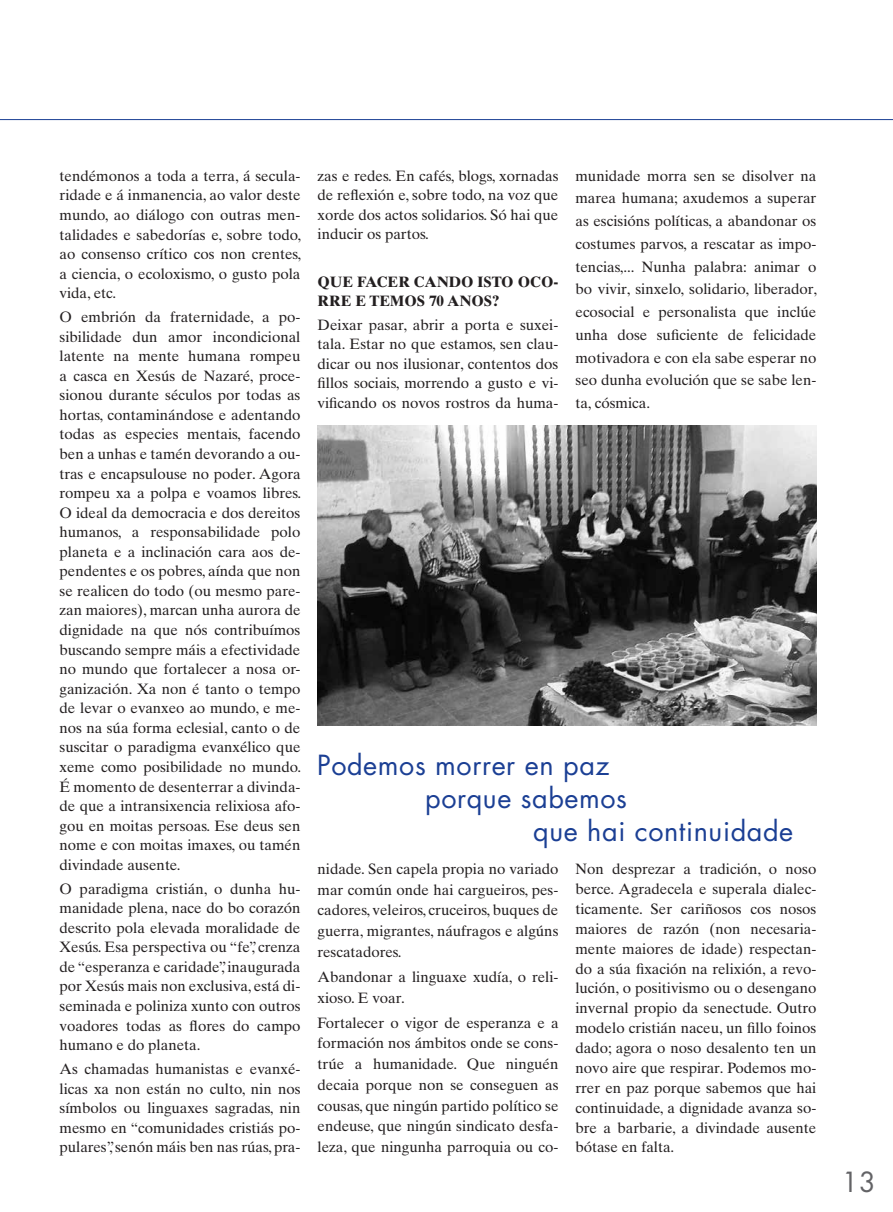
<style>
.page{position:relative;width:893px;height:1212px;background:#fff}
.page>*{position:absolute;margin:0;border:0;box-sizing:border-box;transform-origin:0 0}
.t1{font:27px "Futura Std";letter-spacing:.02em;color:#1b3f94}
.t2{font:27px "Futura Std";color:#636366}
.t3{font:15px/19.5px "Times Ten LT Std";color:#231f20;text-align:justify}
.t4{font:700 15px "Times Ten LT Std";color:#231f20}
</style>
<div class="page">
<hr style="left:0;top:119px;width:893px;height:1px;background:#1b3f94">
<img style="left:317px;top:425px;width:499px;height:301px">
<p class="t3" style="left:60px;top:166px;width:243px">tendémonos a toda a terra, á secula&shy;ridade e á inmanencia, ao valor deste mundo, ao diálogo con outras men&shy;talidades e sabedorías e, sobre todo, ao consenso crítico cos non crentes, a ciencia, o ecoloxismo, o gusto pola vida, etc.</p>
<p class="t3" style="left:60px;top:307px;width:243px">O embrión da fraternidade, a po&shy;sibilidade dun amor incondicional latente na mente humana rompeu a casca en Xesús de Nazaré, proce&shy;sionou durante séculos por todas as hortas, contaminándose e adentando todas as especies mentais, facendo ben a unhas e tamén devorando a ou&shy;tras e encapsulouse no poder. Agora rompeu xa a polpa e voamos libres.<br>O ideal da democracia e dos dereitos humanos, a responsabilidade polo planeta e a inclinación cara aos de&shy;pendentes e os pobres, aínda que non se realicen do todo (ou mesmo pare&shy;zan maiores), marcan unha aurora de dignidade na que nós contribuímos buscando sempre máis a efectividade no mundo que fortalecer a nosa or&shy;ganización. Xa non é tanto o tempo de levar o evanxeo ao mundo, e me&shy;nos na súa forma eclesial, canto o de suscitar o paradigma evanxélico que xeme como posibilidade no mundo.<br>É momento de desenterrar a divinda&shy;de que a intransixencia relixiosa afo&shy;gou en moitas persoas. Ese deus sen nome e con moitas imaxes, ou tamén divindade ausente.</p>
<p class="t3" style="left:60px;top:879px;width:242px">O paradigma cristián, o dunha hu&shy;manidade plena, nace do bo corazón descrito pola elevada moralidade de Xesús. Esa perspectiva ou “fe”, crenza de “esperanza e caridade”, inaugurada por Xesús mais non exclusiva, está di&shy;seminada e poliniza xunto con outros voadores todas as flores do campo humano e do planeta.</p>
<p class="t3" style="left:60px;top:1059px;width:242px">As chamadas humanistas e evanxé&shy;licas xa non están no culto, nin nos símbolos ou linguaxes sagradas, nin mesmo en “comunidades cristiás po&shy;pulares”, senón máis ben nas rúas, pra-</p>
<p class="t3" style="left:317px;top:166px;width:242px">zas e redes. En cafés, blogs, xornadas de reflexión e, sobre todo, na voz que xorde dos actos solidarios. Só hai que inducir os partos.</p>
<p class="t4" style="left:317px;top:272px;width:60px">QUE FACER</p>
<p class="t4" style="left:414px;top:272px;width:13px">CAND</p>
<p class="t4" style="left:461px;top:272px;width:99px">O ISTO OCO-</p>
<p class="t4" style="left:317px;top:292px;width:13px">RRE</p>
<p class="t4" style="left:355px;top:292px;width:27px">E TEM</p>
<p class="t4" style="left:404px;top:292px;width:97px">OS 70 ANOS?</p>
<p class="t3" style="left:317px;top:315px;width:242px">Deixar pasar, abrir a porta e suxei&shy;tala. Estar no que estamos, sen clau&shy;dicar ou nos ilusionar, contentos dos fillos sociais, morrendo a gusto e vi&shy;vificando os novos rostros da huma-</p>
<p class="t3" style="left:575px;top:164px;width:243px;line-height:22.8px">munidade morra sen se disolver na marea humana; axudemos a superar as escisións políticas, a abandonar os costumes parvos, a rescatar as impo&shy;tencias,... Nunha palabra: animar o bo vivir, sinxelo, solidario, liberador, ecosocial e personalista que inclúe unha dose suficiente de felicidade motivadora e con ela sabe esperar no seo dunha evolución que se sabe len&shy;ta, cósmica.</p>
<h1 class="t1" style="left:317px;top:748px;width:294px">Podemos morrer en paz</h1>
<h1 class="t1" style="left:425px;top:781px;width:203px">porque sabemos</h1>
<h1 class="t1" style="left:533px;top:814px;width:261px">que hai continuidade</h1>
<p class="t3" style="left:575px;top:859px;width:242px">Non desprezar a tradición, o noso berce. Agradecela e superala dialec&shy;ticamente. Ser cariñosos cos nosos maiores de razón (non necesaria&shy;mente maiores de idade) respectan&shy;do a súa fixación na relixión, a revo&shy;lución, o positivismo ou o desengano invernal propio da senectude. Outro modelo cristián naceu, un fillo foinos dado; agora o noso desalento ten un novo aire que respirar. Podemos mo&shy;rrer en paz porque sabemos que hai continuidade, a dignidade avanza so&shy;bre a barbarie, a divindade ausente bótase en falta.</p>
<p class="t3" style="left:317px;top:858px;width:242px;line-height:20.7px">nidade. Sen capela propia no variado mar común onde hai cargueiros, pes&shy;cadores, veleiros, cruceiros, buques de guerra, migrantes, náufragos e algúns rescatadores.</p>
<p class="t3" style="left:317px;top:966px;width:242px;line-height:20.7px">Abandonar a linguaxe xudía, o reli&shy;xioso. E voar.</p>
<p class="t3" style="left:317px;top:1012px;width:242px;line-height:20.7px">Fortalecer o vigor de esperanza e a formación nos ámbitos onde se cons&shy;trúe a humanidade. Que ninguén decaia porque non se conseguen as cousas, que ningún partido político se endeuse, que ningún sindicato desfa&shy;leza, que ningunha parroquia ou co-</p>
<h1 class="t2" style="left:842px;top:1164px;width:35px">13</h1>
</div>
